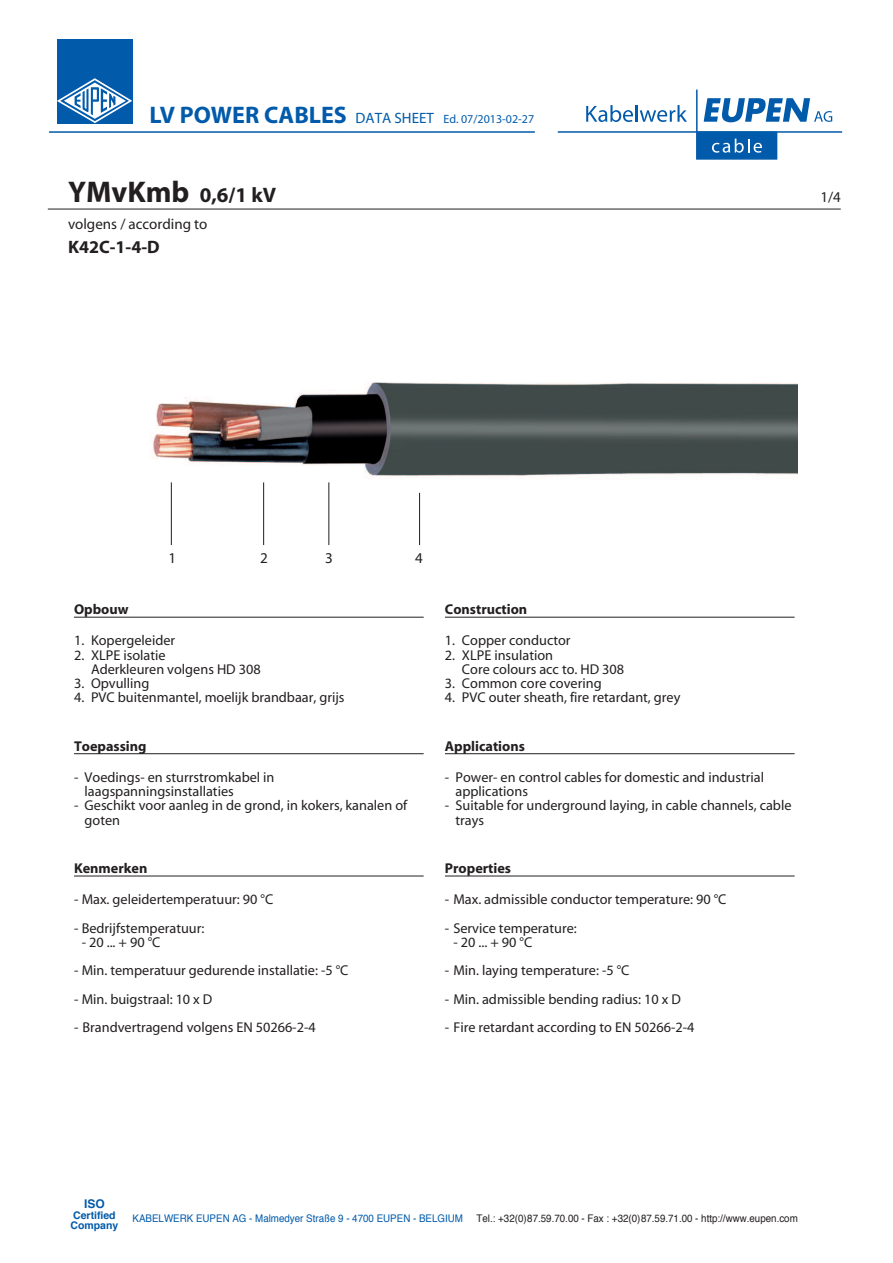
<style>
.page{position:relative;width:893px;height:1263px;background:#fff}
.page>*{position:absolute;margin:0;border:0;box-sizing:border-box;transform-origin:0 0}
.t1{font:700 21px "Myriad";color:#231f20}
.t2{font:700 18px "Myriad";color:#231f20}
.t3{font:15px "Myriad";color:#231f20}
.t4{font:14.25px/14.2px "Myriad";color:#231f20}
.t5{font:700 14.25px "Myriad";color:#231f20}
.t6{font:12px "Myriad";color:#015aaa}
.t7{font:700 12px "Helvetica";color:#015aaa}
.t8{font:10.5px "Helvetica";color:#231f20;scale:.93 1}
.t9{font:10.5px "Helvetica";color:#015aaa;scale:.93 1}
.t10{font:700 10.5px/10.5px "Helvetica";color:#015aaa}
.s1{font-weight:700;font-size:24px}
.s2{font-size:15px}
.s3{font-size:30px}
</style>
<div class="page">
<img style="left:151px;top:382px;width:646px;height:104px">
<svg style="left:586px;top:105px;width:101px;height:17px"></svg>
<hr style="left:558px;top:131px;width:284px;height:2px;background:#015aaa">
<svg style="left:695px;top:89px;width:137px;height:71px"></svg>
<hr style="left:49px;top:131px;width:486px;height:2px;background:#015aaa">
<div style="left:57px;top:39px;width:75px;height:85px;background:#015aaa"></div>
<svg style="left:57px;top:78px;width:75px;height:45px"></svg>
<hr style="left:74px;top:617px;width:350px;height:1px;background:#231f20">
<hr style="left:74px;top:753px;width:350px;height:1px;background:#231f20">
<hr style="left:74px;top:876px;width:350px;height:1px;background:#231f20">
<hr style="left:445px;top:617px;width:350px;height:1px;background:#231f20">
<hr style="left:445px;top:753px;width:350px;height:1px;background:#231f20">
<hr style="left:445px;top:876px;width:350px;height:1px;background:#231f20">
<hr style="left:48px;top:209px;width:793px;height:1px;background:#231f20">
<hr style="left:263px;top:482px;width:1px;height:63px;background:#231f20">
<hr style="left:171px;top:482px;width:1px;height:63px;background:#231f20">
<hr style="left:328px;top:482px;width:1px;height:63px;background:#231f20">
<hr style="left:419px;top:493px;width:1px;height:52px;background:#231f20">
<p class="t6" style="left:150px;top:114px;width:386px"><span class="s1">LV POWER CABLES</span> <span class="s2">DATA SHEET</span> Ed. 07/2013-02-27</p>
<h1 class="t1" style="left:68px;top:187px;width:210px"><span class="s3">YMvKmb</span> 0,6/1 kV</h1>
<p class="t3" style="left:68px;top:218px;width:141px">volgens / according to</p>
<p class="t2" style="left:68px;top:240px;width:93px">K42C-1-4-D</p>
<p class="t3" style="left:820px;top:192px;width:22px">1/4</p>
<p class="t3" style="left:169px;top:552px;width:9px">1</p>
<p class="t3" style="left:260px;top:552px;width:9px">2</p>
<p class="t3" style="left:325px;top:552px;width:9px">3</p>
<p class="t3" style="left:415px;top:552px;width:9px">4</p>
<p class="t5" style="left:74px;top:604px;width:56px">Opbouw</p>
<p class="t4" style="left:74px;top:634px;width:103px">1. Kopergeleider</p>
<p class="t4" style="left:91px;top:649px;width:171px;text-indent:-17px">2. XLPE isolatie<br>Aderkleuren volgens HD 308</p>
<p class="t4" style="left:74px;top:677px;width:77px">3. Opvulling</p>
<p class="t4" style="left:74px;top:691px;width:272px">4. PVC buitenmantel, moelijk brandbaar, grijs</p>
<p class="t5" style="left:74px;top:740px;width:74px">Toepassing</p>
<p class="t4" style="left:85px;top:771px;width:191px;text-indent:-11px">- Voedings- en sturrstromkabel in laagspanningsinstallaties</p>
<p class="t4" style="left:85px;top:800px;width:324px;text-indent:-11px">- Geschikt voor aanleg in de grond, in kokers, kanalen of goten</p>
<p class="t5" style="left:74px;top:863px;width:75px">Kenmerken</p>
<p class="t4" style="left:74px;top:893px;width:201px">- Max. geleidertemperatuur: 90 °C</p>
<p class="t4" style="left:82px;top:922px;width:124px;text-indent:-8px">- Bedrijfstemperatuur: -20...+90°C</p>
<p class="t4" style="left:74px;top:965px;width:276px">- Min. temperatuur gedurende installatie: -5 °C</p>
<p class="t4" style="left:74px;top:993px;width:140px">- Min. buigstraal: 10 x D</p>
<p class="t4" style="left:74px;top:1022px;width:243px">- Brandvertragend volgens EN 50266-2-4</p>
<p class="t5" style="left:445px;top:604px;width:84px">Construction</p>
<p class="t4" style="left:445px;top:634px;width:127px">1. Copper conductor</p>
<p class="t4" style="left:462px;top:649px;width:164px;text-indent:-17px">2. XLPE insulation<br>Core colours acc to. HD 308</p>
<p class="t4" style="left:445px;top:677px;width:158px">3. Common core covering</p>
<p class="t4" style="left:445px;top:691px;width:237px">4. PVC outer sheath, fire retardant, grey</p>
<p class="t5" style="left:445px;top:740px;width:82px">Applications</p>
<p class="t4" style="left:456px;top:771px;width:310px;text-indent:-11px">- Power- en control cables for domestic and industrial applications</p>
<p class="t4" style="left:456px;top:800px;width:337px;text-indent:-11px">- Suitable for underground laying, in cable channels, cable trays</p>
<p class="t5" style="left:445px;top:863px;width:68px">Properties</p>
<p class="t4" style="left:445px;top:893px;width:283px">- Max. admissible conductor temperature: 90 °C</p>
<p class="t4" style="left:453px;top:922px;width:125px;text-indent:-9px">- Service temperature: -20...+90°C</p>
<p class="t4" style="left:445px;top:965px;width:186px">- Min. laying temperature: -5 °C</p>
<p class="t4" style="left:445px;top:993px;width:238px">- Min. admissible bending radius: 10 x D</p>
<p class="t4" style="left:445px;top:1022px;width:251px">- Fire retardant according to EN 50266-2-4</p>
<p class="t7" style="left:84px;top:1198px;width:22px">ISO</p>
<p class="t10" style="left:71px;top:1210px;width:49px">Certified<br>Company</p>
<p class="t9" style="left:133px;top:1214px;width:357px">KabelwerK eupen aG - Malmedyer Straße 9 - 4700 eupen - belGIuM</p>
<p class="t8" style="left:477px;top:1214px;width:347px">Tel.: +32(0)87.59.70.00 - Fax : +32(0)87.59.71.00 - http://www.eupen.com</p>
</div>
